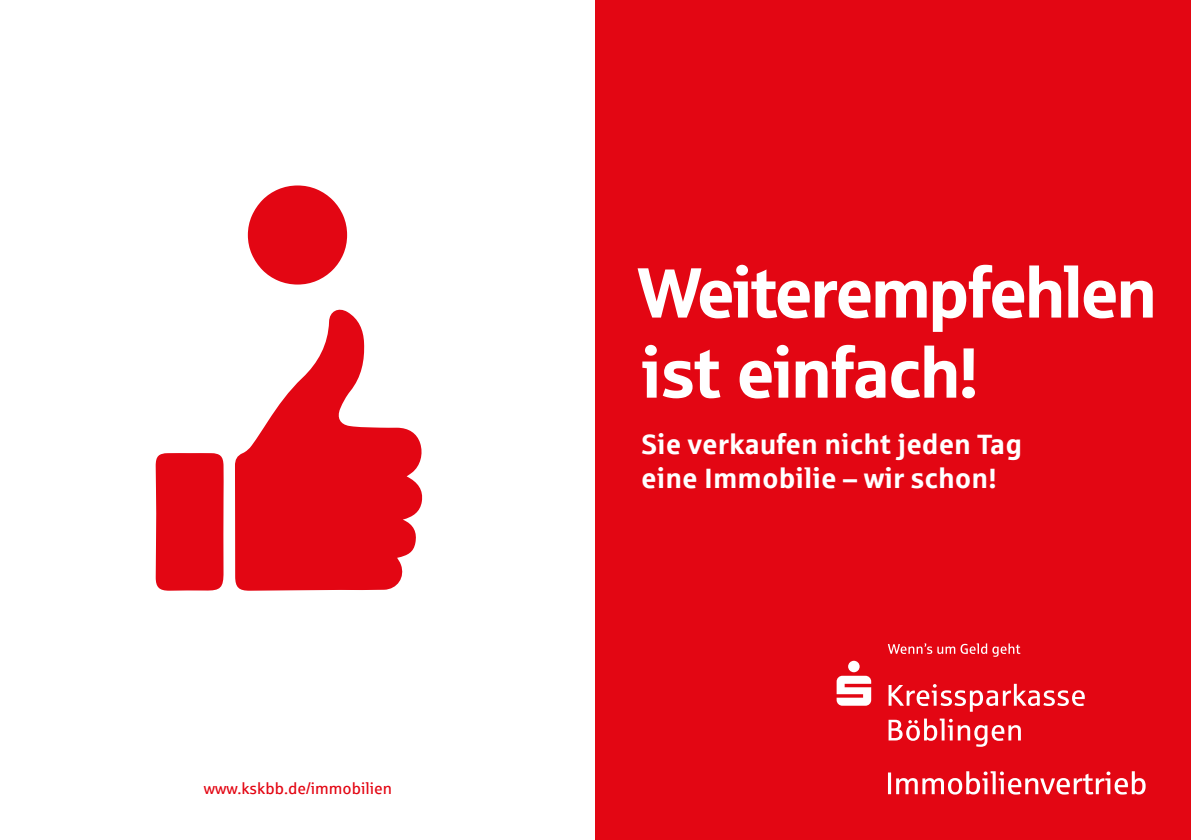
<style>
.page{position:relative;width:1191px;height:840px;background:#fff}
.page>*{position:absolute;margin:0;border:0;box-sizing:border-box;transform-origin:0 0}
.t1{font:70.8px/80px "Sparkasse Head";letter-spacing:-.01em;color:#fff}
.t2{font:700 28px/33.6px "Sparkasse Rg";color:#fff}
.t3{font:16px "Sparkasse Rg";color:#e30613}
</style>
<div class="page">
<div style="left:595px;top:0;width:596px;height:839px;background:#e30613"></div>
<svg style="left:248px;top:185px;width:99px;height:99px"></svg>
<div style="left:156px;top:453px;width:68px;height:137px;background:#e30613"></div>
<svg style="left:235px;top:309px;width:188px;height:281px;fill:#e30613"></svg>
<svg style="left:836px;top:660px;width:35px;height:45px"></svg>
<svg style="left:888px;top:718px;width:133px;height:28px"></svg>
<svg style="left:888px;top:683px;width:196px;height:28px"></svg>
<svg style="left:888px;top:643px;width:132px;height:13px"></svg>
<svg style="left:888px;top:771px;width:257px;height:23px"></svg>
<p class="t3" style="left:204px;top:778px;width:190px">www.kskbb.de/immobilien</p>
<h1 class="t1" style="left:637px;top:250px;width:520px">Weiterempfehlen ist einfach!</h1>
<p class="t2" style="left:641px;top:426px;width:382px">Sie verkaufen nicht jeden Tag eine Immobilie – wir schon!</p>
</div>
